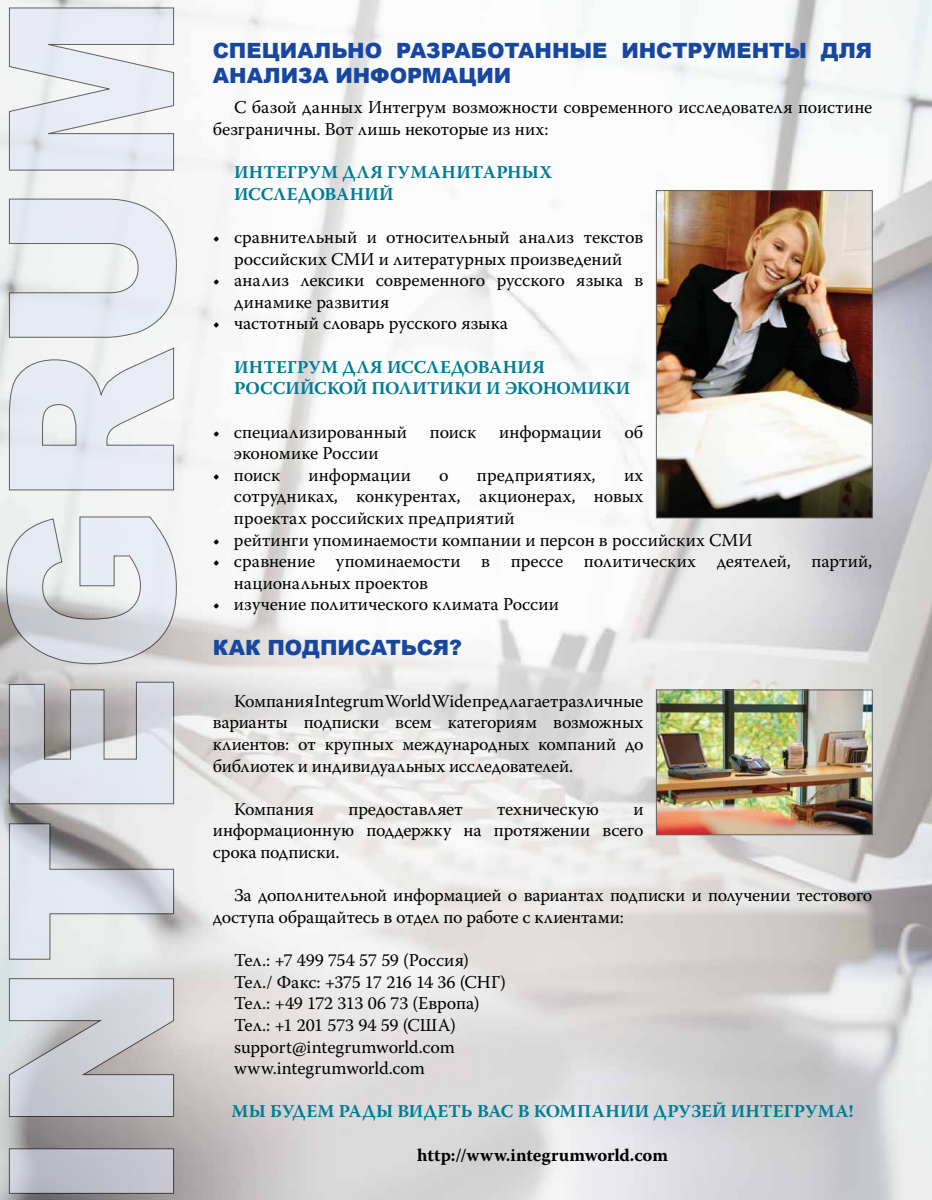
<style>
.page{position:relative;width:932px;height:1200px;background:#fff}
.page>*{position:absolute;margin:0;border:0;box-sizing:border-box;transform-origin:0 0}
.t1{font:900 21px/25.2px "Arial";letter-spacing:-.005em;color:#17479e}
.t2{font:18px/21.6px "Warnock Pro";letter-spacing:-.005em;color:#000}
.t3{font:700 18px/21.6px "Warnock Pro";letter-spacing:.015em;color:#007d96}
.t4{font:700 18px "Warnock Pro";letter-spacing:-.005em;color:#000}
</style>
<div class="page">
<img style="left:0;top:0;width:931px;height:1199px">
<svg style="left:6px;top:8px;width:171px;height:1185px;background:#d7d9dd"></svg>
<img style="left:658px;top:192px;width:212px;height:324px">
<div style="left:656px;top:190px;width:216px;height:328px;border:1px solid #636466"></div>
<img style="left:658px;top:691px;width:212px;height:141px">
<div style="left:656px;top:689px;width:216px;height:145px;border:1px solid #636466"></div>
<p class="t1" style="left:213px;top:37px;width:661px">СПЕЦИАЛЬНО РАЗРАБОТАННЫЕ ИНСТРУМЕНТЫ ДЛЯ<br>АНАЛИЗА информации</p>
<p class="t2" style="left:213px;top:96px;width:661px;text-indent:21px">С базой данных Интегрум возможности современного исследователя поистине безграничны. Вот лишь некоторые из них:</p>
<p class="t3" style="left:234px;top:161px;width:320px">Интегрум для гуманитарных исследований</p>
<p class="t2" style="left:213px;top:226px;width:432px;text-align:center">• cравнительный и относительный анализ текстов российских СМИ и литературных произведений</p>
<p class="t2" style="left:234px;top:269px;width:411px;text-indent:-21px">• анализ лексики современного русского языка в динамике развития</p>
<p class="t2" style="left:213px;top:312px;width:297px">• частотный словарь русского языка</p>
<p class="t3" style="left:234px;top:355px;width:394px">Интегрум для исследования российской политики и экономики</p>
<p class="t2" style="left:213px;top:420px;width:196px">• специализированный</p>
<p class="t2" style="left:430px;top:420px;width:48px">поиск</p>
<p class="t2" style="left:499px;top:420px;width:104px">информации</p>
<p class="t2" style="left:624px;top:420px;width:20px">об</p>
<p class="t2" style="left:234px;top:442px;width:146px">экономике России</p>
<p class="t2" style="left:213px;top:463px;width:69px">• поиск</p>
<p class="t2" style="left:308px;top:463px;width:104px">информации</p>
<p class="t2" style="left:439px;top:463px;width:11px">о</p>
<p class="t2" style="left:477px;top:463px;width:120px">предприятиях,</p>
<p class="t2" style="left:234px;top:463px;width:411px;text-align:justify;text-indent:390px">их сотрудниках, конкурентах, акционерах, новых проектах российских предприятий</p>
<p class="t2" style="left:213px;top:528px;width:541px">• рейтинги упоминаемости компании и персон в российских СМИ</p>
<p class="t2" style="left:234px;top:550px;width:639px;text-indent:-21px">• сравнение упоминаемости в прессе политических деятелей, партий, национальных проектов</p>
<p class="t2" style="left:212px;top:593px;width:348px">• изучение политического климата России</p>
<p class="t1" style="left:213px;top:634px;width:250px">КАК ПОДПИСАТЬСЯ?</p>
<p class="t2" style="left:213px;top:689px;width:432px;text-align:justify;text-indent:21px">КомпанияIntegrumWorldWideпредлагаетразличные варианты подписки всем категориям возможных клиентов: от крупных международных компаний до библиотек и индивидуальных исследователей.</p>
<p class="t2" style="left:234px;top:797px;width:81px">Компания</p>
<p class="t2" style="left:348px;top:797px;width:116px">предоставляет</p>
<p class="t2" style="left:497px;top:797px;width:103px">техническую</p>
<p class="t2" style="left:213px;top:797px;width:432px;text-align:justify;text-indent:420px">и информационную поддержку на протяжении всего срока подписки.</p>
<p class="t2" style="left:213px;top:884px;width:661px;text-indent:21px">За дополнительной информацией о вариантах подписки и получении тестового доступа обращайтесь в отдел по работе с клиентами:</p>
<p class="t2" style="left:234px;top:948px;width:273px">Tел.: +7 499 754 57 59 (Россия)<br>Тел./ Факс: +375 17 216 14 36 (СНГ)<br>Тел.: +49 172 313 06 73 (Европа)<br>Тел.: +1 201 573 94 59 (США) support@integrumworld.com www.integrumworld.com</p>
<p class="t3" style="left:231px;top:1100px;width:623px">Мы будем рады видеть Вас в компании друзей Интегрума!</p>
<p class="t4" style="left:417px;top:1143px;width:252px">http://www.integrumworld.com</p>
</div>
